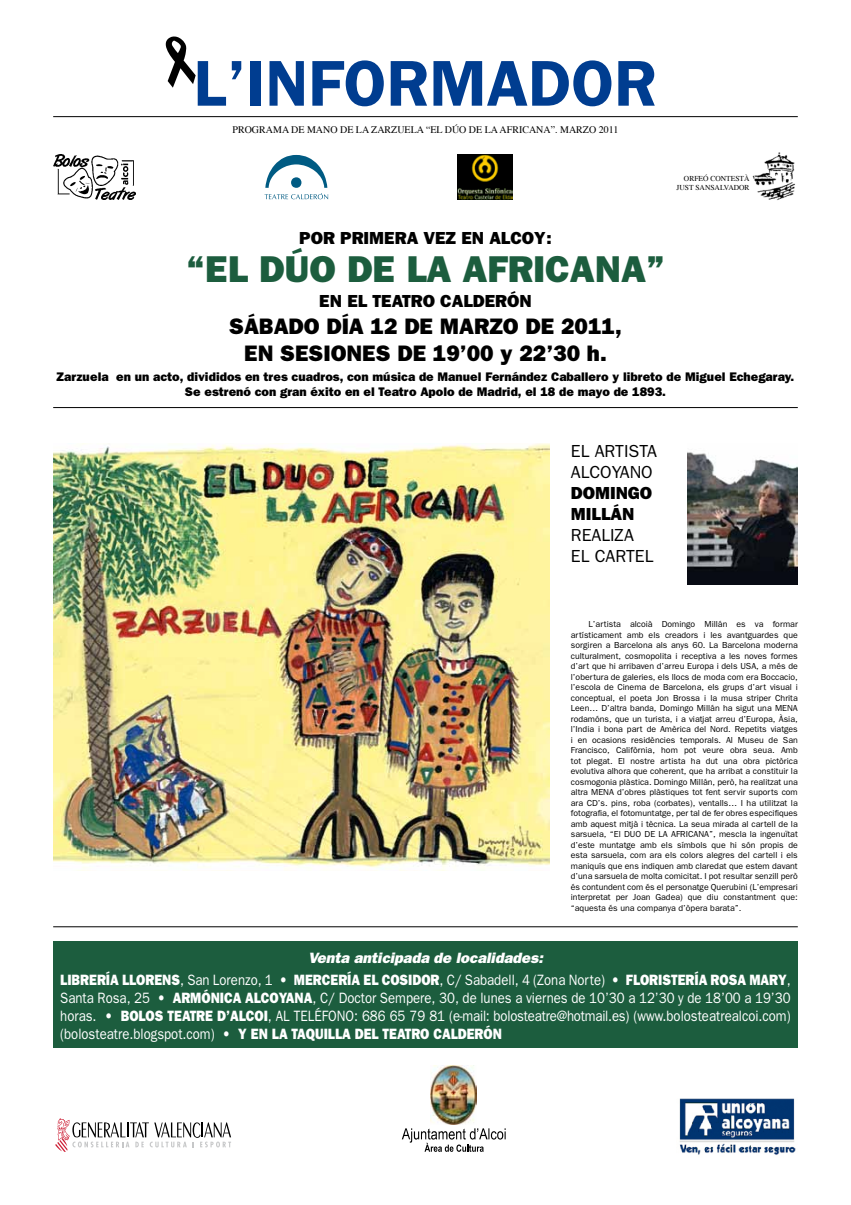
<style>
.page{position:relative;width:851px;height:1205px;background:#fff}
.page>*{position:absolute;margin:0;border:0;box-sizing:border-box;transform-origin:0 0}
.t1{font:600 65px "Franklin Gothic";color:#003d90}
.t2{font:800 37.5px "Franklin Gothic";color:#1c5d3e}
.t3{font:800 22.5px/27px "Franklin Gothic";color:#000;text-align:center}
.t4{font:800 17.5px/21px "Franklin Gothic";color:#000}
.t5{font:17.5px/21px "Franklin Gothic";color:#000}
.t6{font:15px/18px "Franklin Gothic";color:#fff;text-align:justify;scale:.88 1}
.t7{font:800 15px/21.5px "Franklin Gothic";color:#fff;text-align:center;scale:.88 1}
.t8{font:800 12.5px/15px "Franklin Gothic";color:#000;text-align:center}
.t9{font:10px "Times";color:#000}
.t10{font:8.75px/10.5px "Franklin Gothic";color:#000;text-align:justify}
.t11{font:7.5px/9px "Times";color:#000}
.s1{font-style:italic}
.s2{font-weight:400}
.s3{font-weight:800}
</style>
<div class="page">
<hr style="left:53px;top:116px;width:744px;height:1px;background:#000">
<img style="left:53px;top:155px;width:82px;height:44px">
<img style="left:457px;top:155px;width:55px;height:44px">
<img style="left:752px;top:152px;width:43px;height:48px">
<svg style="left:264px;top:155px;width:64px;height:44px"></svg>
<svg style="left:55px;top:1118px;width:176px;height:34px"></svg>
<img style="left:679px;top:1098px;width:117px;height:57px">
<div style="left:53px;top:941px;width:744px;height:107px;background:#1c5d3e"></div>
<img style="left:53px;top:443px;width:496px;height:427px">
<hr style="left:53px;top:407px;width:744px;height:1px;background:#000">
<hr style="left:53px;top:926px;width:744px;height:1px;background:#000">
<img style="left:687px;top:452px;width:110px;height:133px">
<img style="left:431px;top:1065px;width:45px;height:59px">
<svg style="left:402px;top:1128px;width:103px;height:24px"></svg>
<svg style="left:165px;top:36px;width:31px;height:52px"></svg>
<h1 class="t1" style="left:194px;top:45px;width:464px">L’INFORMADOR</h1>
<p class="t9" style="left:232px;top:120px;width:387px">PROGRAMA DE MANO DE LA ZARZUELA “EL DÚO DE LA AFRICANA”. MARZO 2011</p>
<p class="t11" style="left:684px;top:173px;width:6px">ORFE</p>
<p class="t11" style="left:703px;top:173px;width:14px">Ó CON</p>
<p class="t11" style="left:676px;top:173px;width:75px;text-indent:50px">TESTÀ<br>JUST SANSALVADOR</p>
<h3 class="t4" style="left:299px;top:227px;width:254px">POR PRIMERA VEZ EN ALCOY:</h3>
<h2 class="t2" style="left:186px;top:247px;width:481px">“EL DÚO DE LA AFRICANA”</h2>
<h3 class="t4" style="left:319px;top:290px;width:214px">EN EL TEATRO CALDERÓN</h3>
<h3 class="t3" style="left:229px;top:312px;width:394px">SÁBADO DÍA 12 DE MARZO DE 2011,<br>EN SESIONES DE 19’00 y 22’30 h.</h3>
<h3 class="t8" style="left:57px;top:369px;width:739px">Zarzuela en un acto, divididos en tres cuadros, con música de Manuel Fernández Caballero y libreto de Miguel Echegaray.<br>Se estrenó con gran éxito en el Teatro Apolo de Madrid, el 18 de mayo de 1893.</h3>
<h3 class="t5" style="left:570px;top:440px;width:88px">EL ARTISTA<br>ALCOYANO</h3>
<h3 class="t4" style="left:570px;top:482px;width:83px">DOMINGO<br>MILLÁN</h3>
<h3 class="t5" style="left:570px;top:524px;width:84px">REALIZA<br>EL CARTEL</h3>
<p class="t10" style="left:570px;top:619px;width:228px;text-indent:18px">L’artista alcoià Domingo Millán es va formar artísticament amb els creadors i les avantguardes que sorgiren a Barcelona als anys 60. La Barcelona moderna culturalment, cosmopolita i receptiva a les noves formes d’art que hi arribaven d’arreu Europa i dels USA, a més de l’obertura de galeries, els llocs de moda com era Boccacio, l’escola de Cinema de Barcelona, els grups d’art visual i conceptual, el poeta Jon Brossa i la musa striper Chrita Leen… D’altra banda, Domingo Millán ha sigut una MENA rodamóns, que un turista, i a viatjat arreu d’Europa, Àsia, l’India i bona part de Amèrica del Nord. Repetits viatges i en ocasions residències temporals. Al Museu de San Francisco, Califòrnia, hom pot veure obra seua. Amb tot plegat. El nostre artista ha dut una obra pictòrica evolutiva alhora que coherent, que ha arribat a constituir la cosmogonia plàstica. Domingo Millán, però, ha realitzat una altra MENA d’obres plàstiques tot fent servir suports com ara CD’s. pins, roba (corbates), ventalls… I ha utilitzat la fotografia, el fotomuntatge, per tal de fer obres especifiques amb aquest mitjà i tècnica. La seua mirada al cartell de la sarsuela, “El DUO DE LA AFRICANA”, mescla la ingenuïtat d’este muntatge amb els símbols que hi són propis de esta sarsuela, com ara els colors alegres del cartell i els maniquís que ens indiquen amb claredat que estem davant d’una sarsuela de molta comicitat. I pot resultar senzill però és contundent com és el personatge Querubini (L’empresari interpretat per Joan Gadea) que diu constantment que: “aquesta és una companya d’òpera barata”.</p>
<h3 class="t7" style="left:60px;top:947px;width:831px"><span class="s1">Venta anticipada de localidades:<br></span>LIBRERÍA LLORENS<span class="s2">, San Lorenzo, 1 •</span> MERCERÍA EL COSIDOR<span class="s2">, C/ Sabadell, 4 (Zona Norte) •</span> FLORISTERÍA ROSA MARY<span class="s2">,</span></h3>
<p class="t6" style="left:60px;top:988px;width:831px">Santa Rosa, 25 • <span class="s3">ARMÓNICA ALCOYANA</span>, C/ Doctor Sempere, 30, de lunes a viernes de 10’30 a 12’30 y de 18’00 a 19’30 horas. • <span class="s3">BOLOS TEATRE D’ALCOI</span>, AL TELÉFONO: 686 65 79 81 (e-mail: bolosteatre@hotmail.es) (www.bolosteatrealcoi.com) (bolosteatre.blogspot.com) • <span class="s3">Y EN LA TAQUILLA DEL TEATRO CALDERÓN</span></p>
</div>
